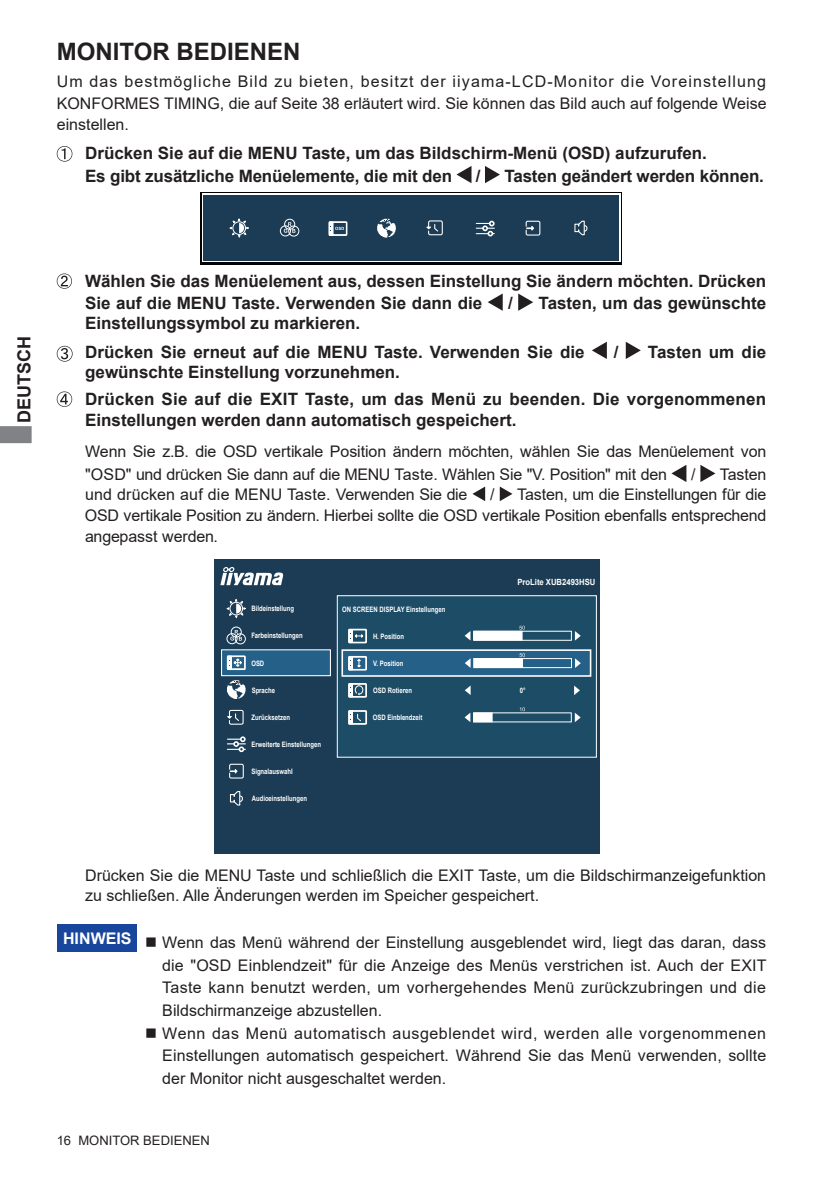
<style>
.page{position:relative;width:840px;height:1191px;background:#fff}
.page>*{position:absolute;margin:0;border:0;box-sizing:border-box;transform-origin:0 0}
.t1{font:700 24px "Arial";color:#231f20}
.t2{font:700 18px "Arial";color:#231f20}
.t3{font:700 17px/22.6px "Arial";color:#231f20}
.t4{font:16px/22.6px "Arial";color:#231f20;text-align:justify}
.t5{font:700 16px "Arial";color:#fff}
.t6{font:13px "Arial";color:#231f20}
.t7{font:700 8.6px "Arial";color:#fff;scale:.9 1}
.t8{font:700 7.4px "Arial";color:#fff;scale:.8 1}
</style>
<div class="page">
<svg style="left:0;top:426px;width:32px;height:17px"></svg>
<div style="left:57px;top:924px;width:80px;height:27px;background:#18469d"></div>
<svg style="left:671px;top:465px;width:15px;height:17px"></svg>
<svg style="left:700px;top:465px;width:15px;height:17px"></svg>
<svg style="left:472px;top:486px;width:13px;height:15px"></svg>
<svg style="left:499px;top:486px;width:13px;height:15px"></svg>
<svg style="left:57px;top:146px;width:15px;height:16px"></svg>
<svg style="left:456px;top:166px;width:15px;height:17px"></svg>
<svg style="left:485px;top:166px;width:14px;height:17px"></svg>
<svg style="left:57px;top:273px;width:15px;height:16px"></svg>
<svg style="left:487px;top:294px;width:15px;height:17px"></svg>
<svg style="left:518px;top:293px;width:15px;height:18px"></svg>
<svg style="left:57px;top:346px;width:15px;height:15px"></svg>
<svg style="left:592px;top:342px;width:14px;height:17px"></svg>
<svg style="left:625px;top:342px;width:15px;height:17px"></svg>
<svg style="left:57px;top:391px;width:15px;height:16px"></svg>
<div style="left:201px;top:192px;width:421px;height:72px;background:linear-gradient(to right,#030303,#030303)"></div>
<div style="left:202px;top:194px;width:418px;height:68px;background:#1b3c54"></div>
<svg style="left:229px;top:218px;width:20px;height:20px"></svg>
<div style="left:284px;top:219px;width:11px;height:10px;border:1px solid #fff;border-radius:50%"></div>
<div style="left:280px;top:226px;width:10px;height:10px;border:1px solid #fff;border-radius:50%"></div>
<div style="left:288px;top:226px;width:11px;height:10px;border:1px solid #fff;border-radius:50%"></div>
<svg style="left:283px;top:222px;width:12px;height:11px"></svg>
<div style="left:525px;top:221px;width:15px;height:14px;border:1px solid #fff;border-radius:2px"></div>
<svg style="left:526px;top:226px;width:7px;height:4px"></svg>
<svg style="left:574px;top:220px;width:13px;height:16px"></svg>
<svg style="left:377px;top:219px;width:18px;height:19px"></svg>
<div style="left:428px;top:220px;width:14px;height:15px;border:1px solid #fff;border-radius:2px"></div>
<svg style="left:426px;top:223px;width:13px;height:9px"></svg>
<div style="left:328px;top:221px;width:19px;height:15px;border:1px solid #fff"></div>
<div style="left:329px;top:222px;width:4px;height:13px;border:1px solid #fff"></div>
<svg style="left:330px;top:225px;width:14px;height:6px"></svg>
<svg style="left:476px;top:221px;width:18px;height:15px"></svg>
<div style="left:214px;top:558px;width:386px;height:295px;background:#1b3c54"></div>
<div style="left:337px;top:596px;width:259px;height:161px;background:#1d4c67"></div>
<div style="left:337px;top:595px;width:259px;height:162px;border:1px solid #fff"></div>
<svg style="left:220px;top:567px;width:63px;height:18px"></svg>
<div style="left:473px;top:631px;width:49px;height:9px;background:#fff"></div>
<div style="left:473px;top:631px;width:98px;height:10px;border:1px solid #fff"></div>
<svg style="left:464px;top:631px;width:6px;height:9px"></svg>
<svg style="left:574px;top:631px;width:6px;height:9px"></svg>
<svg style="left:519px;top:626px;width:5px;height:3px"></svg>
<div style="left:473px;top:713px;width:19px;height:9px;background:#fff"></div>
<div style="left:473px;top:712px;width:98px;height:10px;border:1px solid #fff"></div>
<svg style="left:464px;top:713px;width:6px;height:9px"></svg>
<svg style="left:574px;top:713px;width:6px;height:9px"></svg>
<svg style="left:519px;top:707px;width:5px;height:4px"></svg>
<div style="left:348px;top:628px;width:19px;height:15px;border:1px solid #fff"></div>
<svg style="left:349px;top:629px;width:14px;height:13px"></svg>
<div style="left:348px;top:683px;width:19px;height:14px;border:1px solid #fff"></div>
<div style="left:349px;top:683px;width:3px;height:14px;border:1px solid #fff"></div>
<svg style="left:349px;top:684px;width:14px;height:13px"></svg>
<div style="left:348px;top:710px;width:19px;height:15px;border:1px solid #fff"></div>
<svg style="left:349px;top:711px;width:12px;height:13px"></svg>
<div style="left:221px;top:650px;width:109px;height:25px;background:#246087"></div>
<div style="left:221px;top:649px;width:110px;height:27px;border:1px solid #fff"></div>
<svg style="left:226px;top:599px;width:20px;height:19px"></svg>
<svg style="left:227px;top:736px;width:18px;height:16px"></svg>
<div style="left:231px;top:627px;width:10px;height:10px;border:1px solid #fff;border-radius:50%"></div>
<div style="left:226px;top:633px;width:11px;height:11px;border:1px solid #fff;border-radius:50%"></div>
<div style="left:235px;top:633px;width:10px;height:11px;border:1px solid #fff;border-radius:50%"></div>
<svg style="left:230px;top:630px;width:12px;height:10px"></svg>
<svg style="left:227px;top:680px;width:18px;height:19px"></svg>
<div style="left:229px;top:710px;width:14px;height:14px;border:1px solid #fff;border-radius:2px"></div>
<svg style="left:227px;top:713px;width:12px;height:9px"></svg>
<div style="left:229px;top:763px;width:15px;height:15px;border:1px solid #fff;border-radius:2px"></div>
<svg style="left:230px;top:769px;width:7px;height:4px"></svg>
<svg style="left:230px;top:791px;width:13px;height:15px"></svg>
<div style="left:342px;top:650px;width:248px;height:26px;background:#246087"></div>
<div style="left:341px;top:649px;width:250px;height:28px;border:2px solid #fff"></div>
<div style="left:473px;top:658px;width:49px;height:9px;background:#fff"></div>
<div style="left:473px;top:658px;width:98px;height:10px;border:1px solid #fff"></div>
<svg style="left:465px;top:659px;width:5px;height:9px"></svg>
<svg style="left:575px;top:658px;width:5px;height:10px"></svg>
<svg style="left:519px;top:653px;width:5px;height:4px"></svg>
<div style="left:352px;top:657px;width:14px;height:12px;border:1px solid #fff"></div>
<div style="left:348px;top:656px;width:19px;height:14px;border:1px solid #fff"></div>
<div style="left:349px;top:656px;width:3px;height:14px;border:1px solid #fff"></div>
<svg style="left:357px;top:659px;width:3px;height:8px"></svg>
<svg style="left:465px;top:686px;width:5px;height:9px"></svg>
<svg style="left:574px;top:685px;width:5px;height:10px"></svg>
<div style="left:227px;top:655px;width:18px;height:15px;border:1px solid #fff"></div>
<div style="left:227px;top:656px;width:4px;height:13px;border:1px solid #fff"></div>
<svg style="left:228px;top:656px;width:14px;height:13px"></svg>
<h1 class="t1" style="left:57px;top:35px;width:245px">MONITOR BEDIENEN</h1>
<p class="t4" style="left:57px;top:71px;width:710px;line-height:21.2px">Um das bestmögliche Bild zu bieten, besitzt der iiyama-LCD-Monitor die Voreinstellung KONFORMES TIMING, die auf Seite 38 erläutert wird. Sie können das Bild auch auf folgende Weise einstellen.</p>
<p class="t3" style="left:85px;top:142px;width:623px">Drücken Sie auf die MENU Taste, um das Bildschirm-Menü (OSD) aufzurufen.<br>Es gibt zusätzliche Menüelemente, die mit den</p>
<p class="t3" style="left:475px;top:165px;width:6px">/</p>
<p class="t3" style="left:504px;top:165px;width:261px">Tasten geändert werden können.</p>
<p class="t2" style="left:11px;top:422px;width:88px;rotate:-90deg">DEUTSCH</p>
<p class="t3" style="left:85px;top:270px;width:682px">Wählen Sie das Menüelement aus, dessen Einstellung Sie ändern möchten. Drücken<br>Sie auf die MENU Taste. Verwenden Sie dann die</p>
<p class="t3" style="left:508px;top:292px;width:6px">/</p>
<p class="t3" style="left:538px;top:292px;width:229px">Tasten, um das gewünschte</p>
<p class="t3" style="left:85px;top:309px;width:501px;line-height:28.4px">Einstellungssymbol zu markieren.<br>Drücken Sie erneut auf die MENU Taste. Verwenden Sie die</p>
<p class="t3" style="left:613px;top:340px;width:6px">/</p>
<p class="t3" style="left:647px;top:340px;width:120px">Tasten um die</p>
<p class="t3" style="left:85px;top:358px;width:682px;line-height:27px">gewünschte Einstellung vorzunehmen.<br>Drücken Sie auf die EXIT Taste, um das Menü zu beenden. Die vorgenommenen</p>
<p class="t3" style="left:85px;top:409px;width:432px">Einstellungen werden dann automatisch gespeichert.</p>
<p class="t4" style="left:85px;top:440px;width:682px;line-height:23.2px">Wenn Sie z.B. die OSD vertikale Position ändern möchten, wählen Sie das Menüelement von "OSD" und drücken Sie dann auf die MENU Taste. Wählen Sie "V. Position" mit den</p>
<p class="t4" style="left:690px;top:463px;width:6px">/</p>
<p class="t4" style="left:719px;top:463px;width:48px">Tasten</p>
<p class="t4" style="left:85px;top:483px;width:682px;line-height:21.2px;text-indent:432px">Tasten, um die Einstellungen für die OSD vertikale Position zu ändern. Hierbei sollte die OSD vertikale Position ebenfalls entsprechend angepasst werden.</p>
<p class="t4" style="left:85px;top:483px;width:383px">und drücken auf die MENU Taste. Verwenden Sie die</p>
<p class="t4" style="left:490px;top:483px;width:6px">/</p>
<p class="t7" style="left:517px;top:576px;width:88px">ProLite XUB2493HSU</p>
<p class="t8" style="left:251px;top:603px;width:55px">Bildeinstellung</p>
<p class="t8" style="left:251px;top:630px;width:66px">Farbeinstellungen</p>
<p class="t8" style="left:251px;top:658px;width:18px">OSD</p>
<p class="t8" style="left:342px;top:603px;width:130px">ON SCREEN DISPLAY Einstellungen</p>
<p class="t8" style="left:373px;top:631px;width:40px">H. Position</p>
<p class="t8" style="left:373px;top:658px;width:39px">V. Position</p>
<p class="t8" style="left:251px;top:684px;width:31px">Sprache</p>
<p class="t8" style="left:373px;top:685px;width:50px">OSD Rotieren</p>
<p class="t8" style="left:519px;top:685px;width:9px">0°</p>
<p class="t8" style="left:251px;top:711px;width:50px">Zurücksetzen</p>
<p class="t8" style="left:372px;top:712px;width:64px">OSD Einblendzeit</p>
<p class="t8" style="left:251px;top:739px;width:88px">Erweiterte Einstellungen</p>
<p class="t8" style="left:251px;top:766px;width:53px">Signalauswahl</p>
<p class="t8" style="left:251px;top:793px;width:71px">Audioeinstellungen</p>
<p class="t4" style="left:85px;top:865px;width:682px;line-height:19.8px">Drücken Sie die MENU Taste und schließlich die EXIT Taste, um die Bildschirmanzeigefunktion zu schließen. Alle Änderungen werden im Speicher gespeichert.</p>
<p class="t5" style="left:63px;top:926px;width:70px">HINWEIS</p>
<p class="t4" style="left:162px;top:930px;width:605px;text-indent:-17px">■ Wenn das Menü während der Einstellung ausgeblendet wird, liegt das daran, dass die "OSD Einblendzeit" für die Anzeige des Menüs verstrichen ist. Auch der EXIT Taste kann benutzt werden, um vorhergehendes Menü zurückzubringen und die Bildschirmanzeige abzustellen.</p>
<p class="t4" style="left:162px;top:1021px;width:605px;text-indent:-17px">■ Wenn das Menü automatisch ausgeblendet wird, werden alle vorgenommenen Einstellungen automatisch gespeichert. Während Sie das Menü verwenden, sollte der Monitor nicht ausgeschaltet werden.</p>
<p class="t6" style="left:57px;top:1131px;width:154px">16 MONITOR BEDIENEN</p>
</div>
